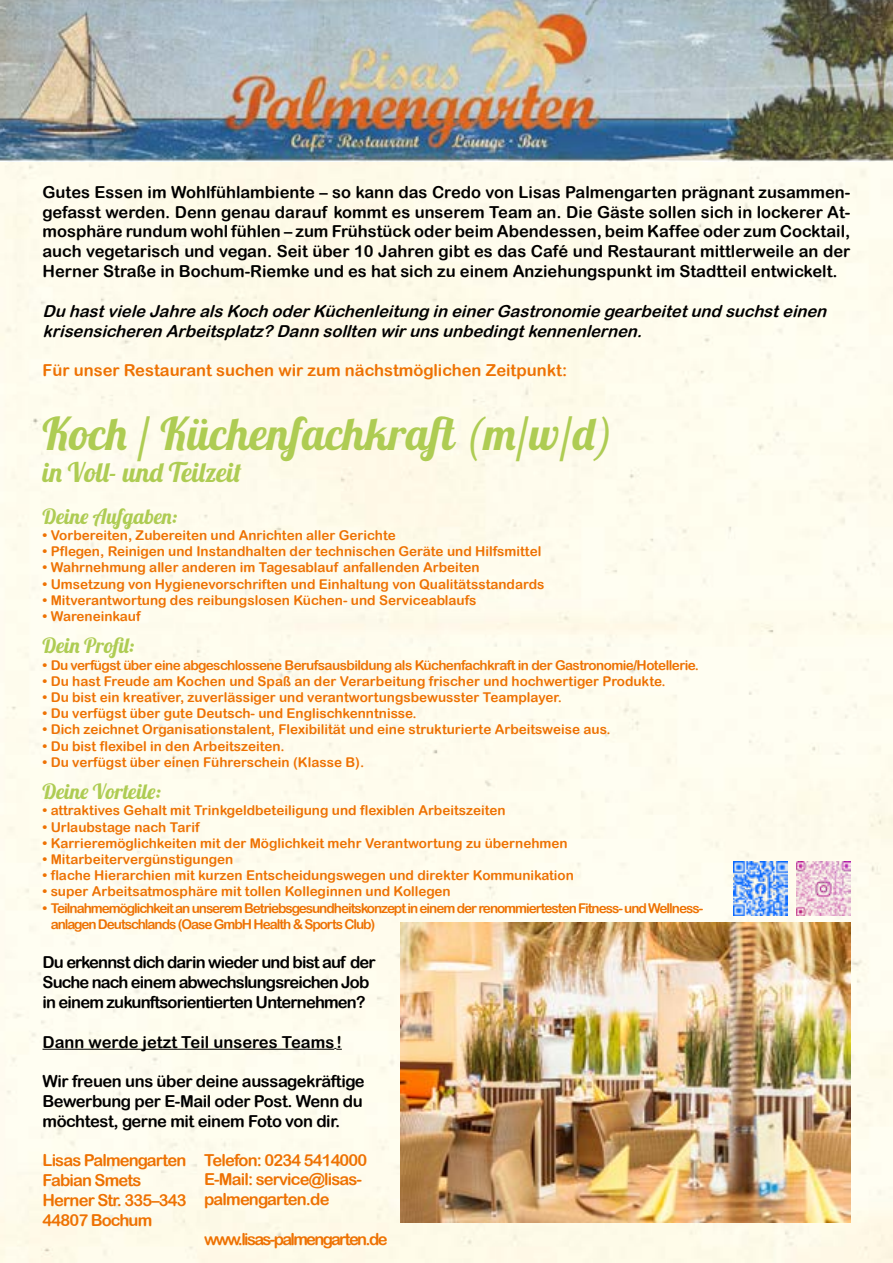
<style>
.page{position:relative;width:893px;height:1263px;background:#fff}
.page>*{position:absolute;margin:0;border:0;box-sizing:border-box;transform-origin:0 0}
.t1{font:45px "Lobster 1.4";color:#aecc53}
.t2{font:27px "Lobster 1.4";color:#aecc53}
.t3{font:21px "Lobster 1.4";color:#aecc53}
.t4{font:16.5px/19.8px "Arial Rounded MT Bold";letter-spacing:-.025em;color:#000;text-align:justify}
.t5{font:italic 16.5px/19.8px "Arial Rounded MT Bold";color:#000}
.t6{font:16.5px/19.8px "Arial Rounded MT Bold";letter-spacing:-.05em;color:#000}
.t7{font:16.5px/19.8px "Arial Rounded MT Bold";letter-spacing:-.05em;color:#ee7203}
.t8{font:16.5px "Arial Rounded MT Bold";color:#ee7203}
.t9{font:16.5px "Arial Rounded MT Bold";color:#000}
.t10{font:16.5px "Arial Rounded MT Bold";letter-spacing:-.1em;color:#ee7203}
.t11{font:13.5px "Arial Rounded MT Bold";color:#ee7203}
.t12{font:13.5px/16.2px "Arial Rounded MT Bold";letter-spacing:-.075em;color:#ee7203}
.t13{font:13.5px "Arial Rounded MT Bold";letter-spacing:-.04em;color:#ee7203}
</style>
<div class="page">
<div style="left:0;top:161px;width:893px;height:1102px;background:#fffced"></div>
<img style="left:0;top:0;width:893px;height:161px">
<hr style="left:43px;top:1049px;width:291px;height:1px;background:#000">
<svg style="left:334px;top:1048px;width:8px;height:2px"></svg>
<img style="left:400px;top:923px;width:450px;height:300px">
<img style="left:733px;top:862px;width:55px;height:54px">
<img style="left:796px;top:862px;width:54px;height:54px">
<p class="t4" style="left:43px;top:182px;width:809px">Gutes Essen im Wohlfühlambiente – so kann das Credo von Lisas Palmengarten prägnant zusammen&shy;gefasst werden. Denn genau darauf kommt es unserem Team an. Die Gäste sollen sich in lockerer At&shy;mosphäre rundum wohl fühlen – zum Frühstück oder beim Abendessen, beim Kaffee oder zum Cocktail, auch vegetarisch und vegan. Seit über 10 Jahren gibt es das Café und Restaurant mittlerweile an der Herner Straße in Bochum-Riemke und es hat sich zu einem Anziehungspunkt im Stadtteil entwickelt.</p>
<p class="t5" style="left:43px;top:301px;width:790px">Du hastviele Jahre alsKoch oderKüchenleitung in einerGastronomie gearbeitetund suchsteinen krisensicheren Arbeitsplatz?Dann sollten wirunsunbedingtkennenlernen.</p>
<p class="t8" style="left:43px;top:360px;width:526px">Für unser Restaurant suchen wir zum nächstmöglichen Zeitpunkt:</p>
<h1 class="t1" style="left:43px;top:405px;width:572px">Koch / Küchenfachkraft (m/w/d)</h1>
<h2 class="t2" style="left:43px;top:455px;width:200px">in Voll- und Teilzeit</h2>
<h3 class="t3" style="left:43px;top:503px;width:136px">Deine Aufgaben:</h3>
<p class="t11" style="left:43px;top:527px;width:355px">• Vorbereiten, Zubereiten und Anrichten aller Gerichte</p>
<p class="t11" style="left:43px;top:543px;width:500px">• Pflegen, Reinigen und Instandhalten der technischen Geräte und Hilfsmittel</p>
<p class="t11" style="left:43px;top:559px;width:439px">• Wahrnehmung aller anderen im Tagesablauf anfallenden Arbeiten</p>
<p class="t11" style="left:43px;top:576px;width:503px">• Umsetzung von Hygienevorschriften und Einhaltung von Qualitätsstandards</p>
<p class="t11" style="left:43px;top:592px;width:436px">• Mitverantwortung des reibungslosen Küchen- und Serviceablaufs</p>
<p class="t11" style="left:43px;top:608px;width:99px">• Wareneinkauf</p>
<h3 class="t3" style="left:43px;top:632px;width:94px">Dein Profil:</h3>
<p class="t13" style="left:43px;top:657px;width:658px">• Du verfügst über eine abgeschlossene Berufsausbildung als Küchenfachkraft in der Gastronomie/Hotellerie.</p>
<p class="t11" style="left:43px;top:673px;width:625px">• Du hast Freude am Kochen und Spaß an der Verarbeitung frischer und hochwertiger Produkte.</p>
<p class="t11" style="left:43px;top:689px;width:521px">• Du bist ein kreativer, zuverlässiger und verantwortungsbewusster Teamplayer.</p>
<p class="t11" style="left:43px;top:705px;width:376px">• Du verfügst über gute Deutsch- und Englischkenntnisse.</p>
<p class="t11" style="left:43px;top:721px;width:569px">• Dich zeichnet Organisationstalent, Flexibilität und eine strukturierte Arbeitsweise aus.</p>
<p class="t11" style="left:43px;top:738px;width:244px">• Du bist flexibel in den Arbeitszeiten.</p>
<p class="t11" style="left:43px;top:754px;width:323px">• Du verfügst über einen Führerschein (Klasse B).</p>
<h3 class="t3" style="left:43px;top:778px;width:120px">Deine Vorteile:</h3>
<p class="t11" style="left:43px;top:802px;width:465px">• attraktives Gehalt mit Trinkgeldbeteiligung und flexiblen Arbeitszeiten</p>
<p class="t11" style="left:43px;top:819px;width:159px">• Urlaubstage nach Tarif</p>
<p class="t11" style="left:43px;top:835px;width:527px">• Karrieremöglichkeiten mit der Möglichkeit mehr Verantwortung zu übernehmen</p>
<p class="t11" style="left:43px;top:851px;width:192px">• Mitarbeitervergünstigungen</p>
<p class="t11" style="left:43px;top:867px;width:533px">• flache Hierarchien mit kurzen Entscheidungswegen und direkter Kommunikation</p>
<p class="t11" style="left:43px;top:883px;width:410px">• super Arbeitsatmosphäre mit tollen Kolleginnen und Kollegen</p>
<p class="t12" style="left:51px;top:899px;width:654px;text-indent:-8px">• Teilnahmemöglichkeit an unserem Betriebsgesundheitskonzept in einem der renommiertesten Fitness- und Wellness&shy;anlagen Deutschlands (Oase GmbH Health &amp; Sports Club)</p>
<p class="t6" style="left:43px;top:952px;width:335px">Du erkennst dich darin wieder und bist auf der<br>Suche nach einem abwechslungsreichen Job in einem zukunftsorientierten Unternehmen?</p>
<p class="t9" style="left:43px;top:1032px;width:301px">Dann werde jetzt Teil unseres Teams!</p>
<p class="t4" style="left:43px;top:1071px;width:324px;text-align:left">Wir freuen uns über deine aussagekräftige<br>Bewerbung per E-Mail oder Post. Wenn du möchtest, gerne mit einem Foto von dir.</p>
<p class="t7" style="left:43px;top:1150px;width:146px">Lisas Palmengarten<br>Fabian Smets<br>Herner Str. 335–343<br>44807 Bochum</p>
<p class="t7" style="left:204px;top:1149px;width:165px">Telefon: 0234 5414000<br>E-Mail: service@lisas&shy;palmengarten.de</p>
<p class="t10" style="left:204px;top:1229px;width:185px">www.lisas-palmengarten.de</p>
</div>
